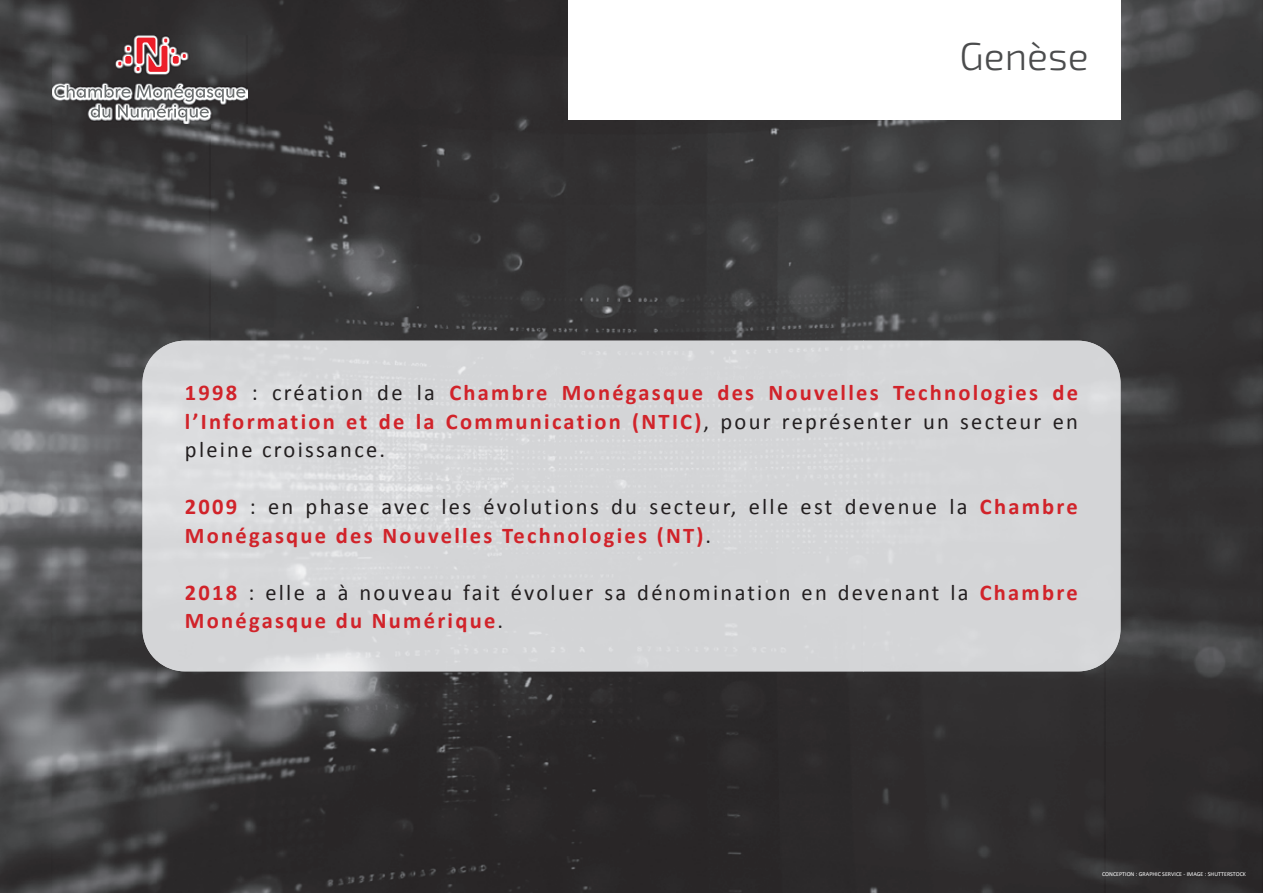
<style>
.page{position:relative;width:1263px;height:893px;background:#fff}
.page>*{position:absolute;margin:0;border:0;box-sizing:border-box;transform-origin:0 0}
.t1{font:300 39px "Exo 2";color:#4b4c4d}
.t2{font:22.5px/28.5px "Calibri";letter-spacing:.1em;color:#231f20}
.t3{font:700 22.5px/28.5px "Calibri";letter-spacing:.1em;color:#d1232a;text-align:justify}
.t4{font:6px "Calibri";color:#fff}
.s1{font-weight:400;color:#231f20}
.s2{font-weight:700;color:#d1232a}
</style>
<div class="page">
<img style="left:0;top:0;width:1263px;height:52px">
<img style="left:0;top:52px;width:52px;height:841px">
<img style="left:211px;top:52px;width:788px;height:289px">
<img style="left:999px;top:52px;width:264px;height:315px">
<img style="left:52px;top:123px;width:159px;height:244px">
<img style="left:52px;top:367px;width:105px;height:526px">
<img style="left:1106px;top:367px;width:157px;height:526px">
<img style="left:157px;top:671px;width:949px;height:222px">
<div style="left:568px;top:0;width:552px;height:119px;background:#fff"></div>
<div style="left:142px;top:341px;width:978px;height:330px;background:#d4d5d7"></div>
<img style="left:52px;top:35px;width:195px;height:88px">
<svg style="left:54px;top:85px;width:191px;height:36px"></svg>
<svg style="left:118px;top:47px;width:13px;height:19px"></svg>
<svg style="left:137px;top:38px;width:49px;height:34px;background:#ad6368"></svg>
<h1 class="t1" style="left:959px;top:34px;width:131px">Genèse</h1>
<p class="t3" style="left:185px;top:378px;width:894px">1998 <span class="s1">: création de la</span> Chambre Monégasque des Nouvelles Technologies de l’Information et de la Communication (NTIC)<span class="s1">, pour représenter un secteur en pleine croissance.</span></p>
<p class="t2" style="left:185px;top:492px;width:894px"><span class="s2">2009</span> : en phase avec les évolutions du secteur, elle est devenue la <span class="s2">Chambre<br>Monégasque des Nouvelles Technologies (NT)</span>.</p>
<p class="t2" style="left:185px;top:577px;width:894px"><span class="s2">2018</span> : elle a à nouveau fait évoluer sa dénomination en devenant la <span class="s2">Chambre<br>Monégasque du Numérique</span>.</p>
<p class="t4" style="left:1102px;top:870px;width:145px">CONCEPTION : GRAPHIC SERVICE - IMAGE : SHUTTERSTOCK</p>
</div>
